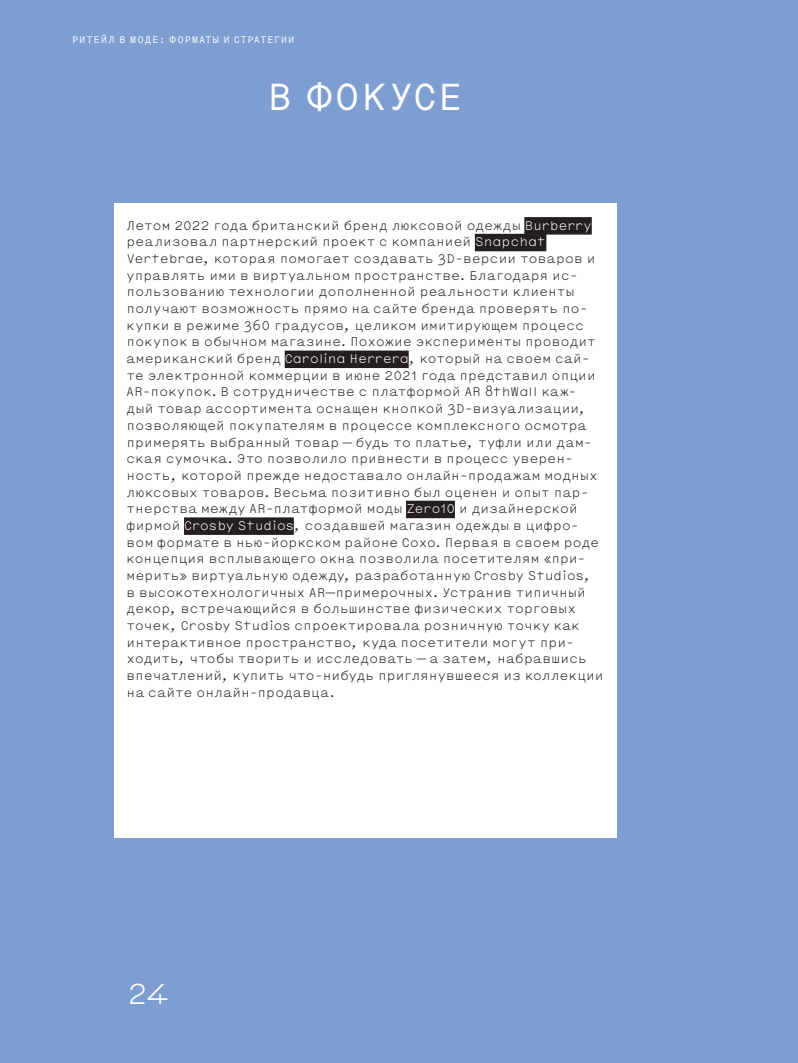
<style>
.page{position:relative;width:798px;height:1063px;background:#fff}
.page>*{position:absolute;margin:0;border:0;box-sizing:border-box;transform-origin:0 0}
.t1{font:500 37.5px "Typewriter v.1";letter-spacing:-.03em;color:#fff}
.t2{font:28.75px "Typewriter ver.8";color:#fff}
.t3{font:12.5px/16.6px "Typewriter ver.8";letter-spacing:-.04em;color:#231f20}
.t4{font:500 9.62px "Typewriter v.1";letter-spacing:.04em;color:#fff}
.s1{color:#fff}
</style>
<div class="page">
<hr style="left:797px;top:0;width:1px;height:1063px;background:#231f20">
<div style="left:0;top:0;width:797px;height:1063px;background:#7e9ed2"></div>
<div style="left:114px;top:204px;width:502px;height:634px;background:#fff"></div>
<div style="left:524px;top:217px;width:67px;height:18px;background:#231f20"></div>
<div style="left:474px;top:234px;width:72px;height:17px;background:#231f20"></div>
<div style="left:284px;top:351px;width:124px;height:17px;background:#231f20"></div>
<div style="left:406px;top:501px;width:49px;height:17px;background:#231f20"></div>
<div style="left:184px;top:517px;width:110px;height:18px;background:#231f20"></div>
<p class="t4" style="left:72px;top:34px;width:224px">РИТЕЙЛ В МОДЕ: ФОРМАТЫ И СТРАТЕГИИ</p>
<h1 class="t1" style="left:266px;top:75px;width:200px">В ФОКУСЕ</h1>
<p class="t3" style="left:126px;top:217px;width:479px">Летом 2022 года британский бренд люксовой одежды <span class="s1">Burberry </span>реализовал партнерский проект с компанией <span class="s1">Snapchat </span>Vertebrae, которая помогает создавать 3D-версии товаров и управлять ими в виртуальном пространстве. Благодаря ис&shy;пользованию технологии дополненной реальности клиенты получают возможность прямо на сайте бренда проверять по&shy;купки в режиме 360 градусов, целиком имитирующем процесс покупок в обычном магазине. Похожие эксперименты проводит американский бренд <span class="s1">Carolina Herrera</span>, который на своем сай&shy;те электронной коммерции в июне 2021 года представил опции AR-покупок. В сотрудничестве с платформой AR 8thWall каж&shy;дый товар ассортимента оснащен кнопкой 3D-визуализации, позволяющей покупателям в процессе комплексного осмотра примерять выбранный товар — будь то платье, туфли или дам&shy;ская сумочка. Это позволило привнести в процесс уверен&shy;ность, которой прежде недоставало онлайн-продажам модных люксовых товаров. Весьма позитивно был оценен и опыт пар&shy;тнерства между AR-платформой моды <span class="s1">Zero10</span> и дизайнерской фирмой <span class="s1">Crosby Studios</span>, создавшей магазин одежды в цифро&shy;вом формате в нью-йоркском районе Сохо. Первая в своем роде концепция всплывающего окна позволила посетителям «при&shy;мерить» виртуальную одежду, разработанную Crosby Studios,<br>в высокотехнологичных AR—примерочных. Устранив типичный декор, встречающийся в большинстве физических торговых точек, Crosby Studios спроектировала розничную точку как интерактивное пространство, куда посетители могут при&shy;ходить, чтобы творить и исследовать — а затем, набравшись впечатлений, купить что-нибудь приглянувшееся из коллекции на сайте онлайн-продавца.</p>
<h2 class="t2" style="left:127px;top:977px;width:43px">24</h2>
</div>
